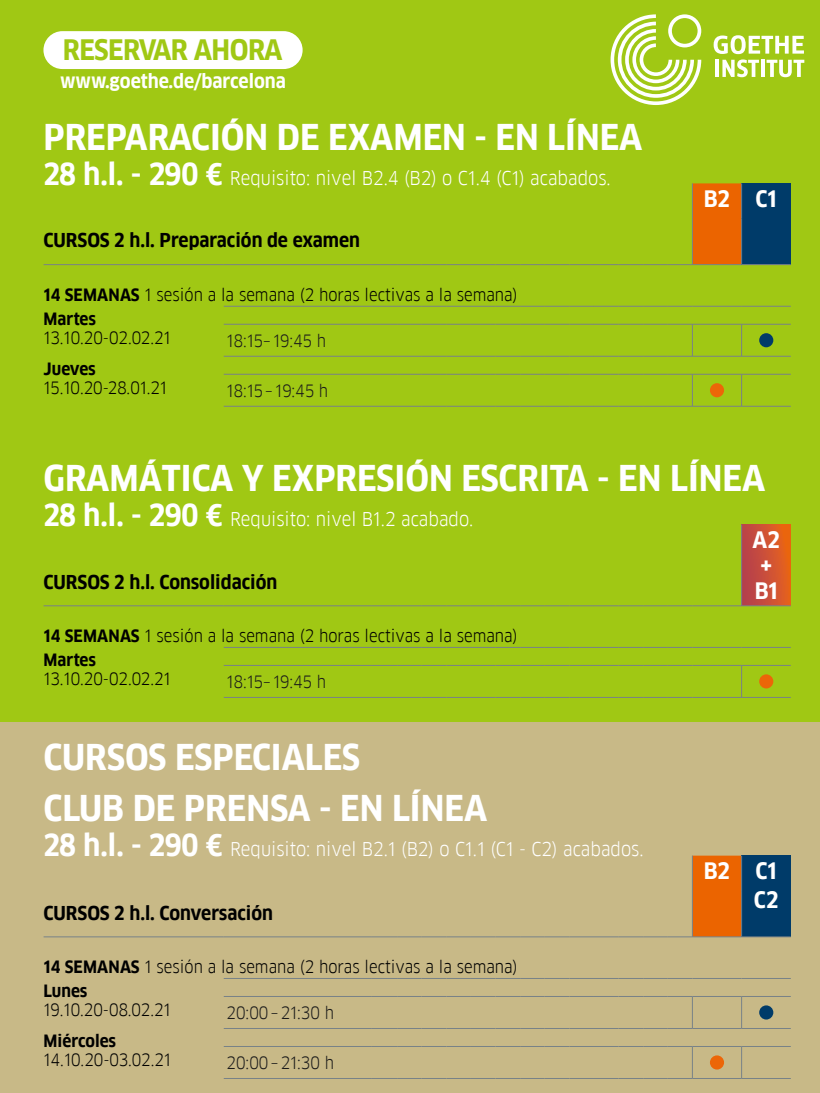
<style>
.page{position:relative;width:820px;height:1093px;background:#fff}
.page>*{position:absolute;margin:0;border:0;box-sizing:border-box;transform-origin:0 0}
.t1{font:700 34.8px "Goethe FF Clan";color:#fff}
.t2{font:700 27.6px "Goethe FF Clan";letter-spacing:-.02em;color:#a0c814}
.t3{font:700 22.2px/25.7px "Goethe FF Clan";letter-spacing:-.015em;color:#fff}
.t4{font:700 18.88px "Goethe FF Clan";color:#fff}
.t5{font:700 18.72px "Goethe FF Clan";color:#000}
.t6{font:18.6px "Goethe FF Clan";color:#fff}
.t7{font:16.64px "Goethe FF Clan";color:#000}
.t8{font:16.6px "Goethe FF Clan";letter-spacing:-.005em;color:#000}
.t9{font:16.6px "Goethe FF Clan";color:#1a1a1a}
.t10{font:700 16.6px "Goethe FF Clan";color:#000}
.s1{font-weight:700;font-size:29.6px}
.s2{font-weight:700}
</style>
<div class="page">
<div style="left:0;top:0;width:819px;height:1093px;background:#a0c814"></div>
<svg style="left:610px;top:14px;width:91px;height:91px"></svg>
<svg style="left:713px;top:35px;width:91px;height:42px"></svg>
<div style="left:1px;top:722px;width:818px;height:371px;background:#c8b987"></div>
<div style="left:741px;top:183px;width:49px;height:82px;background:#003b69"></div>
<hr style="left:741px;top:183px;width:1px;height:36px;background:#788287">
<hr style="left:741px;top:219px;width:1px;height:45px;background:#788287">
<hr style="left:44px;top:264px;width:180px;height:1px;background:#788287">
<hr style="left:224px;top:264px;width:148px;height:1px;background:#788287">
<svg style="left:372px;top:183px;width:369px;height:82px"></svg>
<hr style="left:741px;top:264px;width:49px;height:1px;background:#788287">
<hr style="left:224px;top:306px;width:148px;height:1px;background:#788287">
<svg style="left:372px;top:306px;width:369px;height:1px"></svg>
<hr style="left:741px;top:306px;width:49px;height:1px;background:#788287">
<hr style="left:224px;top:324px;width:148px;height:1px;background:#788287">
<hr style="left:692px;top:324px;width:1px;height:32px;background:#788287">
<svg style="left:372px;top:324px;width:369px;height:1px"></svg>
<hr style="left:741px;top:324px;width:49px;height:1px;background:#788287">
<hr style="left:741px;top:324px;width:1px;height:32px;background:#788287">
<hr style="left:224px;top:356px;width:148px;height:1px;background:#788287">
<svg style="left:372px;top:356px;width:369px;height:1px"></svg>
<hr style="left:741px;top:356px;width:49px;height:1px;background:#788287">
<hr style="left:224px;top:374px;width:148px;height:1px;background:#788287">
<hr style="left:692px;top:374px;width:1px;height:32px;background:#788287">
<svg style="left:372px;top:374px;width:369px;height:1px"></svg>
<hr style="left:741px;top:374px;width:49px;height:1px;background:#788287">
<hr style="left:741px;top:374px;width:1px;height:32px;background:#788287">
<hr style="left:224px;top:406px;width:148px;height:1px;background:#788287">
<svg style="left:372px;top:406px;width:369px;height:1px"></svg>
<hr style="left:741px;top:406px;width:49px;height:1px;background:#788287">
<div style="left:758px;top:333px;width:15px;height:14px;background:#003b69;border-radius:50%"></div>
<div style="left:709px;top:383px;width:14px;height:14px;background:#ec6608;border-radius:50%"></div>
<svg style="left:742px;top:524px;width:48px;height:82px;background:#cc5135"></svg>
<hr style="left:741px;top:524px;width:1px;height:36px;background:#788287">
<hr style="left:741px;top:560px;width:1px;height:46px;background:#788287">
<hr style="left:44px;top:606px;width:180px;height:1px;background:#788287">
<hr style="left:224px;top:606px;width:148px;height:1px;background:#788287">
<svg style="left:372px;top:606px;width:369px;height:1px"></svg>
<hr style="left:741px;top:606px;width:49px;height:1px;background:#788287">
<hr style="left:224px;top:647px;width:148px;height:1px;background:#788287">
<svg style="left:372px;top:647px;width:369px;height:1px"></svg>
<hr style="left:741px;top:647px;width:49px;height:1px;background:#788287">
<hr style="left:224px;top:665px;width:148px;height:1px;background:#788287">
<svg style="left:372px;top:665px;width:369px;height:1px"></svg>
<hr style="left:741px;top:665px;width:49px;height:1px;background:#788287">
<hr style="left:741px;top:665px;width:1px;height:32px;background:#788287">
<hr style="left:224px;top:697px;width:148px;height:1px;background:#788287">
<svg style="left:372px;top:697px;width:369px;height:1px"></svg>
<hr style="left:741px;top:697px;width:49px;height:1px;background:#788287">
<div style="left:758px;top:674px;width:15px;height:14px;background:#ec6608;border-radius:50%"></div>
<div style="left:741px;top:855px;width:49px;height:82px;background:#003b69"></div>
<hr style="left:741px;top:855px;width:1px;height:36px;background:#788287">
<hr style="left:741px;top:891px;width:1px;height:46px;background:#788287">
<hr style="left:44px;top:937px;width:180px;height:1px;background:#788287">
<hr style="left:224px;top:937px;width:148px;height:1px;background:#788287">
<svg style="left:372px;top:855px;width:369px;height:83px"></svg>
<hr style="left:741px;top:937px;width:49px;height:1px;background:#788287">
<hr style="left:224px;top:978px;width:148px;height:1px;background:#788287">
<svg style="left:372px;top:978px;width:369px;height:1px"></svg>
<hr style="left:741px;top:978px;width:49px;height:1px;background:#788287">
<hr style="left:224px;top:996px;width:148px;height:1px;background:#788287">
<hr style="left:692px;top:996px;width:1px;height:32px;background:#788287">
<svg style="left:372px;top:996px;width:369px;height:1px"></svg>
<hr style="left:741px;top:996px;width:49px;height:1px;background:#788287">
<hr style="left:741px;top:996px;width:1px;height:32px;background:#788287">
<hr style="left:224px;top:1028px;width:148px;height:1px;background:#788287">
<svg style="left:372px;top:1028px;width:369px;height:1px"></svg>
<hr style="left:741px;top:1028px;width:49px;height:1px;background:#788287">
<hr style="left:224px;top:1046px;width:148px;height:1px;background:#788287">
<hr style="left:692px;top:1046px;width:1px;height:32px;background:#788287">
<svg style="left:372px;top:1046px;width:369px;height:1px"></svg>
<hr style="left:741px;top:1046px;width:49px;height:1px;background:#788287">
<hr style="left:741px;top:1046px;width:1px;height:32px;background:#788287">
<hr style="left:224px;top:1078px;width:148px;height:1px;background:#788287">
<svg style="left:372px;top:1078px;width:369px;height:1px"></svg>
<hr style="left:741px;top:1078px;width:49px;height:1px;background:#788287">
<div style="left:758px;top:1005px;width:15px;height:14px;background:#003b69;border-radius:50%"></div>
<div style="left:709px;top:1055px;width:14px;height:14px;background:#ec6608;border-radius:50%"></div>
<div style="left:43px;top:31px;width:259px;height:38px;background:#fff;border-radius:19px"></div>
<h2 class="t2" style="left:63px;top:34px;width:221px">RESERVAR AHORA</h2>
<p class="t4" style="left:60px;top:70px;width:227px">www.goethe.de/barcelona</p>
<h1 class="t1" style="left:43px;top:117px;width:600px">PREPARACIÓN DE EXAMEN - EN LÍNEA</h1>
<p class="t6" style="left:43px;top:167px;width:568px"><span class="s1">28 h.l. - 290 €</span> Requisito: nivel B2.4 (B2) o C1.4 (C1) acabados.</p>
<p class="t5" style="left:44px;top:230px;width:318px">CURSOS 2 h.l. Preparación de examen</p>
<p class="t7" style="left:44px;top:284px;width:475px"><span class="s2">14 SEMANAS</span> 1 sesión a la semana (2 horas lectivas a la semana)</p>
<p class="t10" style="left:44px;top:309px;width:54px">Martes</p>
<p class="t8" style="left:44px;top:328px;width:128px">13.10.20-02.02.21</p>
<p class="t9" style="left:226px;top:331px;width:101px">18:15– 19:45 h</p>
<p class="t10" style="left:44px;top:359px;width:54px">Jueves</p>
<p class="t8" style="left:44px;top:378px;width:125px">15.10.20-28.01.21</p>
<p class="t9" style="left:226px;top:381px;width:103px">18:15– 19:45 h</p>
<h3 class="t3" style="left:703px;top:186px;width:74px">B2 C1</h3>
<h1 class="t1" style="left:44px;top:458px;width:722px">GRAMÁTICA Y EXPRESIÓN ESCRITA - EN LÍNEA</h1>
<p class="t6" style="left:44px;top:508px;width:431px"><span class="s1">28 h.l. - 290 €</span> Requisito: nivel B1.2 acabado.</p>
<h3 class="t3" style="left:752px;top:527px;width:29px">A2 +<br>B1</h3>
<p class="t5" style="left:44px;top:571px;width:235px">CURSOS 2 h.l. Consolidación</p>
<p class="t7" style="left:44px;top:626px;width:475px"><span class="s2">14 SEMANAS</span> 1 sesión a la semana (2 horas lectivas a la semana)</p>
<p class="t10" style="left:44px;top:650px;width:54px">Martes</p>
<p class="t8" style="left:44px;top:669px;width:128px">13.10.20-02.02.21</p>
<p class="t9" style="left:226px;top:672px;width:101px">18:15– 19:45 h</p>
<h1 class="t1" style="left:44px;top:737px;width:318px">CURSOS ESPECIALES</h1>
<h1 class="t1" style="left:44px;top:788px;width:445px">CLUB DE PRENSA - EN LÍNEA</h1>
<p class="t6" style="left:44px;top:838px;width:601px"><span class="s1">28 h.l. - 290 €</span> Requisito: nivel B2.1 (B2) o C1.1 (C1 - C2) acabados.</p>
<p class="t5" style="left:44px;top:902px;width:231px">CURSOS 2 h.l. Conversación</p>
<p class="t7" style="left:44px;top:957px;width:475px"><span class="s2">14 SEMANAS</span> 1 sesión a la semana (2 horas lectivas a la semana)</p>
<p class="t10" style="left:44px;top:981px;width:45px">Lunes</p>
<p class="t8" style="left:44px;top:1000px;width:128px">19.10.20-08.02.21</p>
<p class="t9" style="left:226px;top:1003px;width:109px">20:00–21:30 h</p>
<p class="t10" style="left:44px;top:1031px;width:74px">Miércoles</p>
<p class="t8" style="left:44px;top:1050px;width:129px">14.10.20-03.02.21</p>
<p class="t9" style="left:226px;top:1053px;width:109px">20:00–21:30 h</p>
<h3 class="t3" style="left:703px;top:856px;width:76px;line-height:29.5px;text-align:right">B2 C1<br>C2</h3>
</div>
